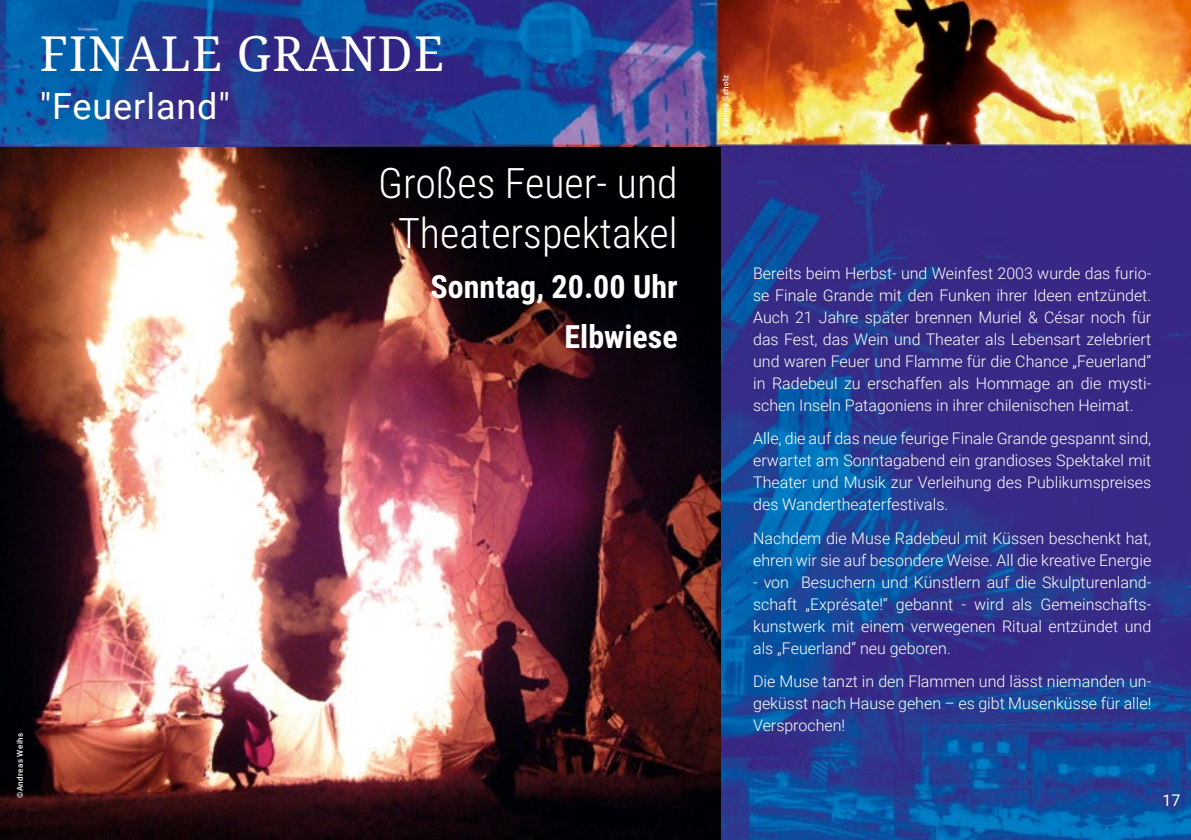
<style>
.page{position:relative;width:1191px;height:840px;background:#fff}
.page>*{position:absolute;margin:0;border:0;box-sizing:border-box;transform-origin:0 0}
.t1{font:48px "Droid Serif";letter-spacing:.025em;color:#fff}
.t2{font:300 42px/50px "Roboto Condensed";color:#fff;text-align:center}
.t3{font:36px "Roboto";letter-spacing:.025em;color:#fff}
.t4{font:700 32px/50px "Roboto Condensed";color:#fff;text-align:right}
.t5{font:300 16px/22px "Roboto";color:#fff;text-align:justify}
.t6{font:16px "Roboto";color:#fff}
.t7{font:500 8px "Roboto";letter-spacing:.05em;color:#fff}
</style>
<div class="page">
<img style="left:0;top:0;width:1191px;height:839px">
<img style="left:0;top:148px;width:720px;height:691px">
<h1 class="t1" style="left:40px;top:21px;width:406px">FINALE GRANDE</h1>
<h3 class="t3" style="left:40px;top:81px;width:192px">"Feuerland"</h3>
<h2 class="t2" style="left:378px;top:156px;width:301px">Großes Feuer- und<br>Theaterspektakel</h2>
<h3 class="t4" style="left:430px;top:260px;width:249px">Sonntag, 20.00 Uhr<br>Elbwiese</h3>
<p class="t7" style="left:14px;top:797px;width:66px;rotate:-90deg">©Andreas Weihs</p>
<p class="t7" style="left:720px;top:136px;width:63px;rotate:-90deg">© Kenny Scholz</p>
<p class="t5" style="left:753px;top:261px;width:399px">Bereits beim Herbst- und Weinfest 2003 wurde das furio&shy;se Finale Grande mit den Funken ihrer Ideen entzündet.<br>Auch 21 Jahre später brennen Muriel &amp; César noch für das Fest, das Wein und Theater als Lebensart zelebriert und waren Feuer und Flamme für die Chance „Feuerland“ in Radebeul zu erschaffen als Hommage an die mysti&shy;schen Inseln Patagoniens in ihrer chilenischen Heimat.</p>
<p class="t5" style="left:753px;top:427px;width:399px">Alle, die auf das neue feurige Finale Grande gespannt sind, erwartet am Sonntagabend ein grandioses Spektakel mit Theater und Musik zur Verleihung des Publikumspreises des Wandertheaterfestivals.</p>
<p class="t5" style="left:753px;top:526px;width:399px">Nachdem die Muse Radebeul mit Küssen beschenkt hat, ehren wir sie auf besondere Weise. All die kreative Energie</p>
<p class="t5" style="left:753px;top:570px;width:399px">- von Besuchern und Künstlern auf die Skulpturenland&shy;schaft „Exprésate!“ gebannt - wird als Gemeinschafts&shy;kunstwerk mit einem verwegenen Ritual entzündet und als „Feuerland“ neu geboren.</p>
<p class="t5" style="left:753px;top:669px;width:399px">Die Muse tanzt in den Flammen und lässt niemanden un&shy;geküsst nach Hause gehen – es gibt Musenküsse für alle!<br>Versprochen!</p>
<p class="t6" style="left:1162px;top:788px;width:19px">17</p>
</div>
